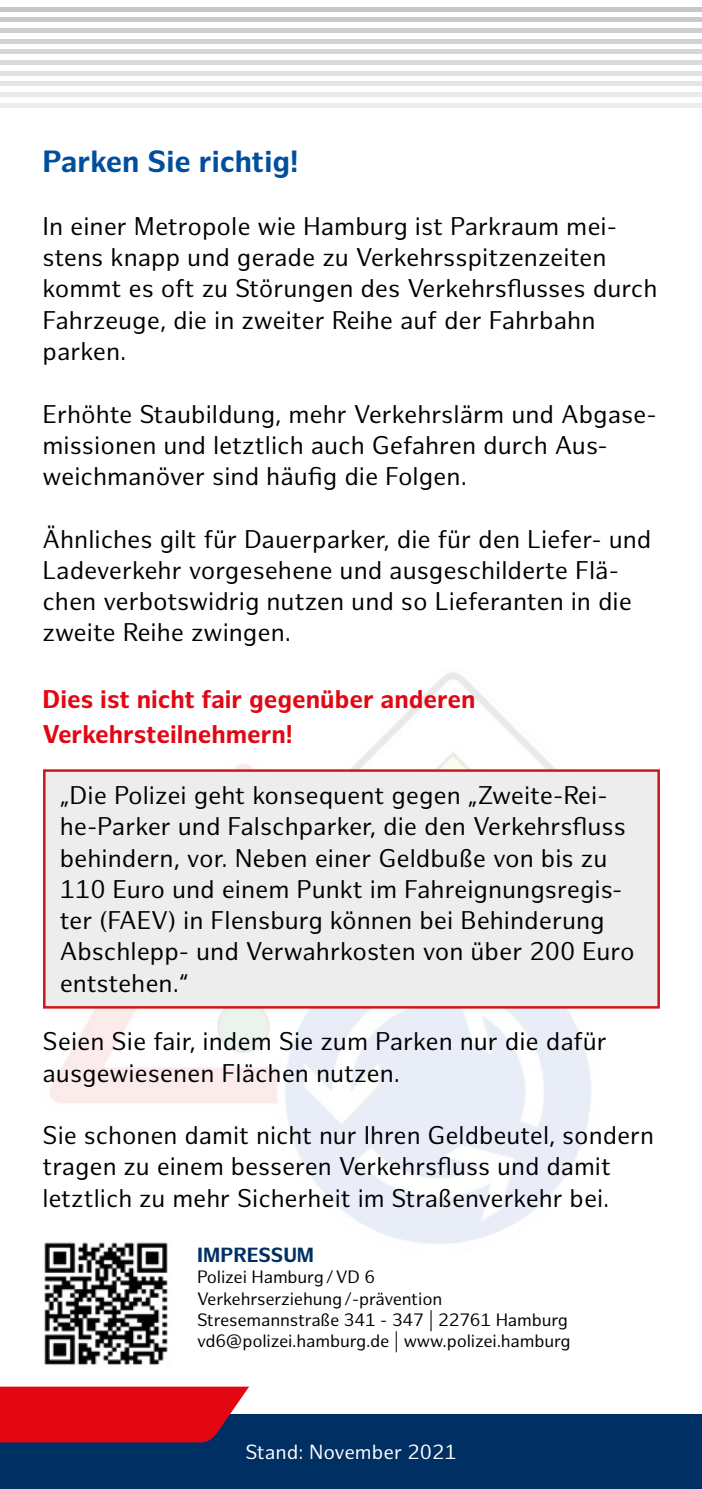
<style>
.page{position:relative;width:702px;height:1489px;background:#fff}
.page>*{position:absolute;margin:0;border:0;box-sizing:border-box;transform-origin:0 0}
.H2_Überschrift_2{font:700 30px "Hamburg Sans";color:#004f9f}
.Fließtext{font:25px/31.2px "Hamburg Sans";color:#000}
.H3_Überschrift_3{font:700 25px "Hamburg Sans";color:#e30613}
.Impressum{font:20px "Hamburg Sans";color:#fff}
.Impressum-2{font:700 20px "Hamburg Sans";color:#003063}
.Impressum-3{font:17.5px "Hamburg Sans";letter-spacing:-.01em;color:#000}
</style>
<div class="page">
<img style="left:43px;top:672px;width:610px;height:572px">
<hr style="left:0;top:103px;width:702px;height:4px;background:#ededed">
<div style="left:0;top:92px;width:702px;height:5px;background:#e9e9e9"></div>
<div style="left:0;top:81px;width:702px;height:5px;background:#e5e5e5"></div>
<hr style="left:0;top:71px;width:702px;height:4px;background:#e1e1e1">
<div style="left:0;top:60px;width:702px;height:5px;background:#dadada"></div>
<hr style="left:0;top:50px;width:702px;height:4px;background:#d6d6d6">
<hr style="left:0;top:39px;width:702px;height:4px;background:#d2d2d2">
<div style="left:0;top:28px;width:702px;height:5px;background:#cecece"></div>
<hr style="left:0;top:18px;width:702px;height:4px;background:#cacaca">
<div style="left:0;top:7px;width:702px;height:5px;background:#c6c6c6"></div>
<div style="left:0;top:1414px;width:702px;height:74px;background:#003063"></div>
<svg style="left:0;top:1386px;width:249px;height:56px;background:#d60f1e"></svg>
<div style="left:44px;top:770px;width:614px;height:237px;background:#ededed"></div>
<div style="left:43px;top:769px;width:617px;height:239px;border:2px solid #cd1719"></div>
<img style="left:43px;top:1238px;width:127px;height:127px">
<h2 class="H2_Überschrift_2" style="left:43px;top:144px;width:257px">Parken Sie richtig!</h2>
<p class="Fließtext" style="left:43px;top:211px;width:616px">In einer Metropole wie Hamburg ist Parkraum mei&shy;stens knapp und gerade zu Verkehrsspitzenzeiten kommt es oft zu Störungen des Verkehrsflusses durch Fahrzeuge, die in zweiter Reihe auf der Fahrbahn parken.</p>
<p class="Fließtext" style="left:43px;top:399px;width:615px">Erhöhte Staubildung, mehr Verkehrslärm und Abgase&shy;missionen und letztlich auch Gefahren durch Aus&shy;weichmanöver sind häufig die Folgen.</p>
<p class="Fließtext" style="left:43px;top:524px;width:610px">Ähnliches gilt für Dauerparker, die für den Liefer- und Ladeverkehr vorgesehene und ausgeschilderte Flä&shy;chen verbotswidrig nutzen und so Lieferanten in die zweite Reihe zwingen.</p>
<h3 class="H3_Überschrift_3" style="left:43px;top:684px;width:434px">Dies ist nicht fair gegenüber anderen</h3>
<h3 class="H3_Überschrift_3" style="left:43px;top:719px;width:252px">Verkehrsteilnehmern!</h3>
<p class="Fließtext" style="left:60px;top:780px;width:576px">„Die Polizei geht konsequent gegen „Zweite-Rei&shy;he-Parker und Falschparker, die den Verkehrsfluss behindern, vor. Neben einer Geldbuße von bis zu 110 Euro und einem Punkt im Fahreignungsregis&shy;ter (FAEV) in Flensburg können bei Behinderung Abschlepp- und Verwahrkosten von über 200 Euro entstehen.“</p>
<p class="Fließtext" style="left:43px;top:1026px;width:566px">Seien Sie fair, indem Sie zum Parken nur die dafür ausgewiesenen Flächen nutzen.</p>
<p class="Fließtext" style="left:43px;top:1120px;width:613px">Sie schonen damit nicht nur Ihren Geldbeutel, sondern tragen zu einem besseren Verkehrsfluss und damit letztlich zu mehr Sicherheit im Straßenverkehr bei.</p>
<p class="Impressum-2" style="left:197px;top:1243px;width:118px">IMPRESSUM</p>
<p class="Impressum-3" style="left:197px;top:1267px;width:180px">Polizei Hamburg/VD 6</p>
<p class="Impressum-3" style="left:197px;top:1288px;width:247px">Verkehrserziehung/-prävention</p>
<p class="Impressum-3" style="left:197px;top:1309px;width:372px">Stresemannstraße 341 - 347 | 22761 Hamburg</p>
<p class="Impressum-3" style="left:197px;top:1330px;width:375px">vd6@polizei.hamburg.de | www.polizei.hamburg</p>
<p class="Impressum" style="left:245px;top:1440px;width:213px">Stand: November 2021</p>
</div>
